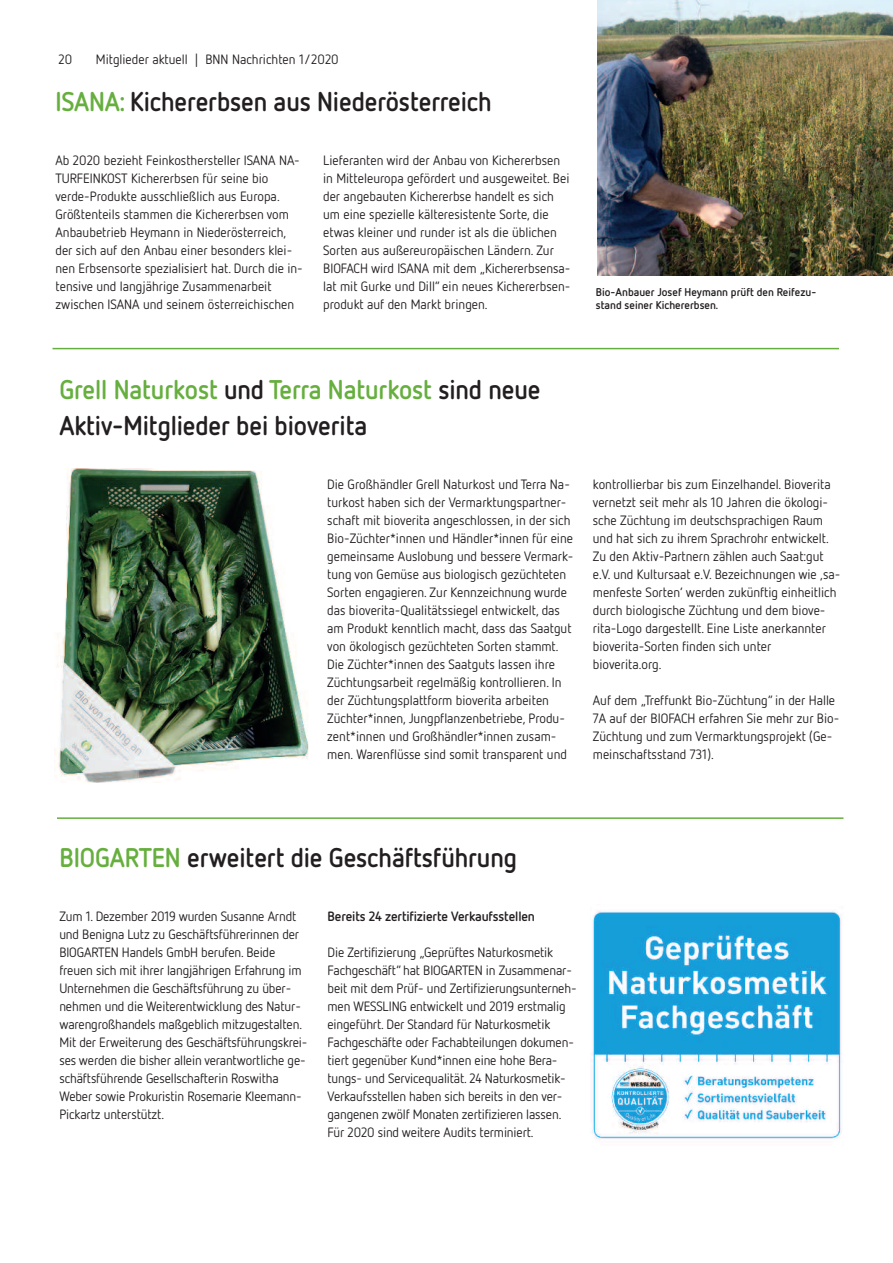
<style>
.page{position:relative;width:893px;height:1263px;background:#fff}
.page>*{position:absolute;margin:0;border:0;box-sizing:border-box;transform-origin:0 0}
.t1{font:700 27px/36px "Netto";letter-spacing:-.005em;color:#231f20;scale:.96 1}
.t2{font:13.5px/18px "Netto";color:#231f20}
.t3{font:700 13.5px "Netto";letter-spacing:-.01em;color:#231f20}
.t4{font:700 11.25px/13.5px "Netto";color:#231f20}
.s1{color:#66af3e}
</style>
<div class="page">
<hr style="left:52px;top:348px;width:787px;height:1px;background:#66af3e">
<img style="left:597px;top:0;width:296px;height:276px">
<img style="left:55px;top:469px;width:254px;height:314px">
<hr style="left:57px;top:817px;width:786px;height:2px;background:#66af3e">
<img style="left:591px;top:909px;width:252px;height:230px">
<p class="t2" style="left:58px;top:52px;width:15px">20</p>
<p class="t2" style="left:96px;top:52px;width:244px">Mitglieder aktuell | BNN Nachrichten 1/2020</p>
<h1 class="t1" style="left:55px;top:87px;width:456px"><span class="s1">ISANA:</span> Kichererbsen aus Niederösterreich</h1>
<p class="t2" style="left:55px;top:153px;width:249px">Ab 2020 bezieht Feinkosthersteller ISANA NA-TURFEINKOST Kichererbsen für seine bio verde-Produkte ausschließlich aus Europa.<br>Größtenteils stammen die Kichererbsen vom Anbaubetrieb Heymann in Niederösterreich, der sich auf den Anbau einer besonders klei&shy;nen Erbsensorte spezialisiert hat. Durch die in&shy;tensive und langjährige Zusammenarbeit zwischen ISANA und seinem österreichischen</p>
<p class="t2" style="left:323px;top:153px;width:249px">Lieferanten wird der Anbau von Kichererbsen in Mitteleuropa gefördert und ausgeweitet. Bei der angebauten Kichererbse handelt es sich um eine spezielle kälteresistente Sorte, die etwas kleiner und runder ist als die üblichen Sorten aus außereuropäischen Ländern. Zur BIOFACH wird ISANA mit dem „Kichererbsensa&shy;lat mit Gurke und Dill“ ein neues Kichererbsen&shy;produkt auf den Markt bringen.</p>
<p class="t4" style="left:596px;top:286px;width:222px">Bio-Anbauer Josef Heymann prüft den Reifezu&shy;stand seiner Kichererbsen.</p>
<h1 class="t1" style="left:59px;top:375px;width:503px"><span class="s1">Grell Naturkost</span> und <span class="s1">Terra Naturkost</span> sind neue<br>Aktiv-Mitglieder bei bioverita</h1>
<p class="t2" style="left:327px;top:477px;width:248px">Die Großhändler Grell Naturkost und Terra Na&shy;turkost haben sich der Vermarktungspartner&shy;schaft mit bioverita angeschlossen, in der sich Bio-Züchter*innen und Händler*innen für eine gemeinsame Auslobung und bessere Vermark&shy;tung von Gemüse aus biologisch gezüchteten Sorten engagieren. Zur Kennzeichnung wurde das bioverita-Qualitätssiegel entwickelt, das am Produkt kenntlich macht, dass das Saatgut von ökologisch gezüchteten Sorten stammt.<br>Die Züchter*innen des Saatguts lassen ihre Züchtungsarbeit regelmäßig kontrollieren. In der Züchtungsplattform bioverita arbeiten Züchter*innen, Jungpflanzenbetriebe, Produ&shy;zent*innen und Großhändler*innen zusam&shy;men. Warenflüsse sind somit transparent und</p>
<p class="t2" style="left:593px;top:477px;width:249px">kontrollierbar bis zum Einzelhandel. Bioverita vernetzt seit mehr als 10 Jahren die ökologi&shy;sche Züchtung im deutschsprachigen Raum und hat sich zu ihrem Sprachrohr entwickelt.<br>Zu den Aktiv-Partnern zählen auch Saat:gut e.V. und Kultursaat e.V. Bezeichnungen wie ,sa&shy;menfeste Sorten’ werden zukünftig einheitlich durch biologische Züchtung und dem biove&shy;rita-Logo dargestellt. Eine Liste anerkannter bioverita-Sorten finden sich unter bioverita.org.</p>
<p class="t2" style="left:593px;top:693px;width:248px">Auf dem „Treffunkt Bio-Züchtung“ in der Halle 7A auf der BIOFACH erfahren Sie mehr zur Bio-Züchtung und zum Vermarktungsprojekt (Ge&shy;meinschaftsstand 731).</p>
<h1 class="t1" style="left:59px;top:843px;width:478px"><span class="s1">BIOGARTEN</span> erweitert die Geschäftsführung</h1>
<p class="t2" style="left:59px;top:909px;width:250px">Zum 1. Dezember 2019 wurden Susanne Arndt und Benigna Lutz zu Geschäftsführerinnen der BIOGARTEN Handels GmbH berufen. Beide freuen sich mit ihrer langjährigen Erfahrung im Unternehmen die Geschäftsführung zu über&shy;nehmen und die Weiterentwicklung des Natur&shy;warengroßhandels maßgeblich mitzugestalten.<br>Mit der Erweiterung des Geschäftsführungskrei&shy;ses werden die bisher allein verantwortliche ge&shy;schäftsführende Gesellschafterin Roswitha Weber sowie Prokuristin Rosemarie Kleemann-Pickartz unterstützt.</p>
<p class="t3" style="left:327px;top:912px;width:209px">Bereits 24 zertifizierte Verkaufsstellen</p>
<p class="t2" style="left:327px;top:945px;width:251px">Die Zertifizierung „Geprüftes Naturkosmetik Fachgeschäft“ hat BIOGARTEN in Zusammenar&shy;beit mit dem Prüf- und Zertifizierungsunterneh&shy;men WESSLING entwickelt und 2019 erstmalig eingeführt. Der Standard für Naturkosmetik Fachgeschäfte oder Fachabteilungen dokumen&shy;tiert gegenüber Kund*innen eine hohe Bera&shy;tungs- und Servicequalität. 24 Naturkosmetik-Verkaufsstellen haben sich bereits in den ver&shy;gangenen zwölf Monaten zertifizieren lassen.<br>Für 2020 sind weitere Audits terminiert.</p>
</div>
